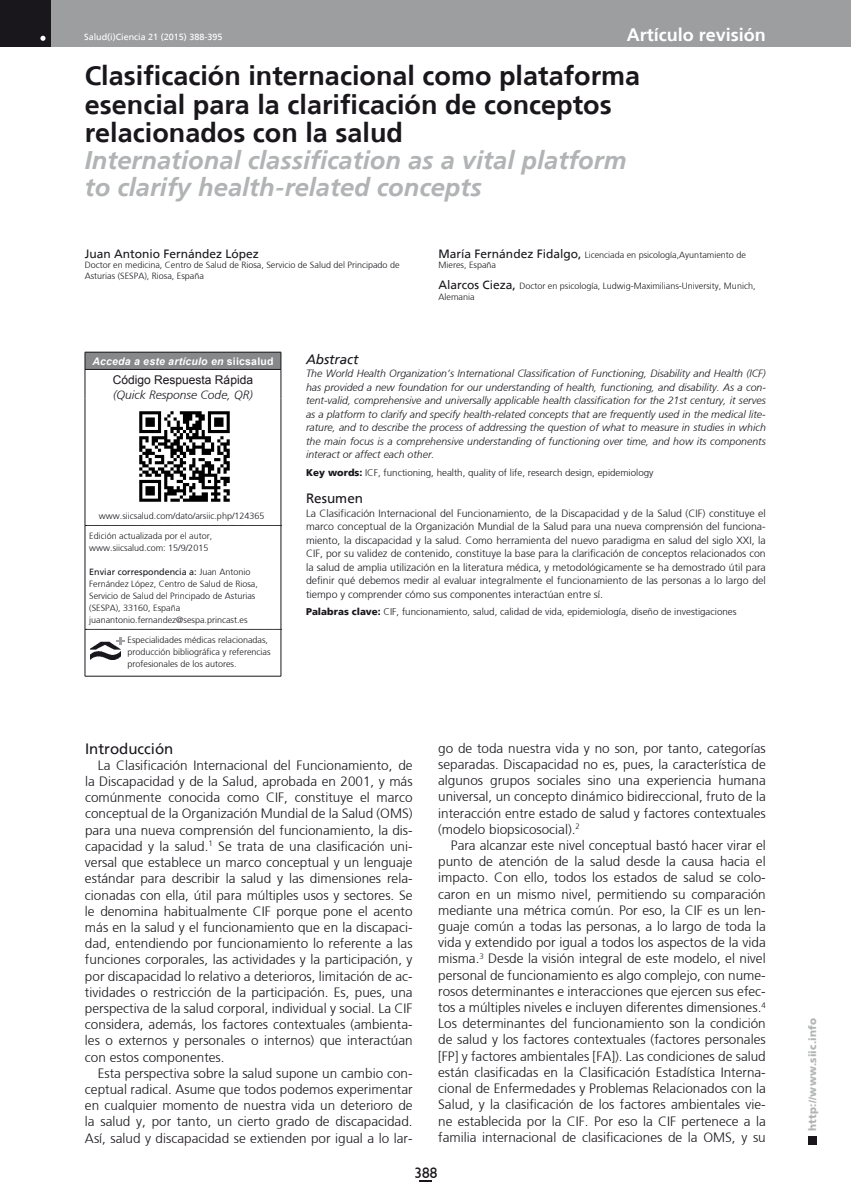
<style>
.page{position:relative;width:851px;height:1191px;background:#fff}
.page>*{position:absolute;margin:0;border:0;box-sizing:border-box;transform-origin:0 0}
.t1{font:700 27px/28.5px "Frutiger";color:#1a171c}
.t2{font:italic 700 25.5px/27px "Frutiger";color:#b1b3b4}
.t3{font:700 18px "Frutiger";color:#fff}
.t4{font:15px "Frutiger";color:#1a171c}
.t5{font:15px "Humanist 521 BT";color:#1a171c}
.t6{font:300 13.5px/16.2px "Frutiger";color:#1a171c;text-align:justify}
.t7{font:italic 13.5px "Frutiger";color:#1a171c}
.t8{font:13.5px "Frutiger";color:#1a171c}
.t9{font:12px "Frutiger";color:#1a171c}
.t10{font:italic 300 12px "Frutiger";color:#1a171c}
.t11{font:12px "Arial";color:#1a171c}
.t12{font:300 10.5px/13.5px "Frutiger";color:#1a171c;text-align:justify}
.t13{font:italic 300 10.5px/13.5px "Frutiger";color:#1a171c;text-align:justify}
.t14{font:italic 700 10.5px "Arial";letter-spacing:.02em;color:#fff}
.t15{font:900 10.5px "Frutiger";letter-spacing:.015em;color:#b1b3b4}
.t16{font:300 9.75px "Frutiger";color:#1a171c}
.t17{font:300 9px/12px "Frutiger";color:#1a171c}
.t18{font:9px "Frutiger";color:#fff}
.s1{font-weight:400;font-size:12px}
.s2{font-style:normal}
.s3{font-weight:400}
.s4{font-weight:900}
</style>
<div class="page">
<div style="left:0;top:0;width:850px;height:47px;background:#9d9ea0"></div>
<div style="left:808px;top:1135px;width:8px;height:9px;background:#1a171c"></div>
<div style="left:0;top:0;width:51px;height:47px;background:#1a171c"></div>
<svg style="left:40px;top:36px;width:5px;height:5px"></svg>
<svg style="left:419px;top:1180px;width:13px;height:1px"></svg>
<div style="left:85px;top:352px;width:196px;height:17px;background:#87888a"></div>
<hr style="left:85px;top:369px;width:196px;height:1px;background:#1a171c">
<svg style="left:86px;top:525px;width:194px;height:1px"></svg>
<svg style="left:86px;top:629px;width:194px;height:1px"></svg>
<hr style="left:85px;top:352px;width:196px;height:1px;background:#1a171c">
<svg style="left:280px;top:352px;width:1px;height:46px"></svg>
<svg style="left:85px;top:352px;width:1px;height:46px"></svg>
<hr style="left:85px;top:398px;width:1px;height:127px;background:#1a171c">
<hr style="left:280px;top:398px;width:1px;height:127px;background:#1a171c">
<hr style="left:85px;top:525px;width:1px;height:104px;background:#1a171c">
<hr style="left:280px;top:525px;width:1px;height:104px;background:#1a171c">
<hr style="left:85px;top:629px;width:1px;height:47px;background:#1a171c">
<hr style="left:280px;top:629px;width:1px;height:47px;background:#1a171c">
<hr style="left:85px;top:676px;width:196px;height:1px;background:#1a171c">
<img style="left:139px;top:411px;width:91px;height:91px">
<img style="left:90px;top:642px;width:30px;height:17px">
<svg style="left:117px;top:637px;width:8px;height:7px"></svg>
<p class="t18" style="left:84px;top:32px;width:140px">Salud(i)Ciencia 21 (2015) 388-395</p>
<h3 class="t3" style="left:626px;top:24px;width:141px">Artículo revisión</h3>
<h1 class="t1" style="left:85px;top:61px;width:557px">Clasificación internacional como plataforma esencial para la clarificación de conceptos relacionados con la salud</h1>
<h2 class="t2" style="left:85px;top:147px;width:543px">International classification as a vital platform to clarify health-related concepts</h2>
<p class="t9" style="left:85px;top:247px;width:176px">Juan Antonio Fernández López</p>
<p class="t17" style="left:85px;top:260px;width:316px;line-height:10.5px">Doctor en medicina, Centro de Salud de Riosa, Servicio de Salud del Principado de<br>Asturias (SESPA), Riosa, España</p>
<p class="t17" style="left:438px;top:249px;width:309px;line-height:10.5px"><span class="s1">María Fernández Fidalgo,</span> Licenciada en psicología,Ayuntamiento de<br>Mieres, España</p>
<p class="t17" style="left:438px;top:281px;width:318px;line-height:10.5px"><span class="s1">Alarcos Cieza,</span> Doctor en psicología, Ludwig-Maximilians-University, Munich,<br>Alemania</p>
<p class="t14" style="left:92px;top:354px;width:183px">Acceda a este artículo en <span class="s2">siicsalud</span></p>
<p class="t11" style="left:113px;top:372px;width:142px">Código Respuesta Rápida</p>
<p class="t10" style="left:113px;top:387px;width:141px">(Quick Response Code, QR)</p>
<p class="t17" style="left:99px;top:510px;width:167px">www.siicsalud.com/dato/arsiic.php/124365</p>
<p class="t17" style="left:89px;top:530px;width:125px">Edición actualizada por el autor, www.siicsalud.com: 15/9/2015</p>
<p class="t17" style="left:89px;top:566px;width:170px"><span class="s3">Enviar correspondencia a:</span> Juan Antonio Fernández López, Centro de Salud de Riosa, Servicio de Salud del Principado de Asturias (SESPA), 33160, España juanantonio.fernandez@sespa.princast.es</p>
<p class="t17" style="left:127px;top:634px;width:145px">Especialidades médicas relacionadas, producción bibliográfica y referencias profesionales de los autores.</p>
<p class="t7" style="left:306px;top:351px;width:54px">Abstract</p>
<p class="t13" style="left:306px;top:367px;width:461px">The World Health Organization’s International Classification of Functioning, Disability and Health (ICF) has provided a new foundation for our understanding of health, functioning, and disability. As a con&shy;tent-valid, comprehensive and universally applicable health classification for the 21st century, it serves as a platform to clarify and specify health-related concepts that are frequently used in the medical lite&shy;rature, and to describe the process of addressing the question of what to measure in studies in which the main focus is a comprehensive understanding of functioning over time, and how its components interact or affect each other.</p>
<p class="t16" style="left:306px;top:467px;width:349px"><span class="s4">Key words:</span> ICF, functioning, health, quality of life, research design, epidemiology</p>
<p class="t8" style="left:306px;top:490px;width:59px">Resumen</p>
<p class="t12" style="left:306px;top:506px;width:461px">La Clasificación Internacional del Funcionamiento, de la Discapacidad y de la Salud (CIF) constituye el marco conceptual de la Organización Mundial de la Salud para una nueva comprensión del funciona&shy;miento, la discapacidad y la salud. Como herramienta del nuevo paradigma en salud del siglo XXI, la CIF, por su validez de contenido, constituye la base para la clarificación de conceptos relacionados con la salud de amplia utilización en la literatura médica, y metodológicamente se ha demostrado útil para definir qué debemos medir al evaluar integralmente el funcionamiento de las personas a lo largo del tiempo y comprender cómo sus componentes interactúan entre sí.</p>
<p class="t16" style="left:306px;top:606px;width:432px"><span class="s4">Palabras clave:</span> CIF, funcionamiento, salud, calidad de vida, epidemiología, diseño de investigaciones</p>
<p class="t4" style="left:85px;top:739px;width:90px">Introducción</p>
<p class="t6" style="left:85px;top:757px;width:329px;text-indent:13px">La Clasificación Internacional del Funcionamiento, de la Discapacidad y de la Salud, aprobada en 2001, y más comúnmente conocida como CIF, constituye el marco conceptual de la Organización Mundial de la Salud (OMS) para una nueva comprensión del funcionamiento, la dis&shy;capacidad y la salud.<sup>1</sup> Se trata de una clasificación uni&shy;versal que establece un marco conceptual y un lenguaje estándar para describir la salud y las dimensiones rela&shy;cionadas con ella, útil para múltiples usos y sectores. Se le denomina habitualmente CIF porque pone el acento más en la salud y el funcionamiento que en la discapaci&shy;dad, entendiendo por funcionamiento lo referente a las funciones corporales, las actividades y la participación, y por discapacidad lo relativo a deterioros, limitación de ac&shy;tividades o restricción de la participación. Es, pues, una perspectiva de la salud corporal, individual y social. La CIF considera, además, los factores contextuales (ambienta&shy;les o externos y personales o internos) que interactúan con estos componentes.</p>
<p class="t6" style="left:85px;top:1065px;width:329px;text-indent:13px">Esta perspectiva sobre la salud supone un cambio con&shy;ceptual radical. Asume que todos podemos experimentar en cualquier momento de nuestra vida un deterioro de la salud y, por tanto, un cierto grado de discapacidad.<br>Así, salud y discapacidad se extienden por igual a lo lar-</p>
<p class="t6" style="left:438px;top:740px;width:329px">go de toda nuestra vida y no son, por tanto, categorías separadas. Discapacidad no es, pues, la característica de algunos grupos sociales sino una experiencia humana universal, un concepto dinámico bidireccional, fruto de la interacción entre estado de salud y factores contextuales (modelo biopsicosocial).<sup>2</sup></p>
<p class="t6" style="left:438px;top:837px;width:329px;text-indent:13px">Para alcanzar este nivel conceptual bastó hacer virar el punto de atención de la salud desde la causa hacia el impacto. Con ello, todos los estados de salud se colo&shy;caron en un mismo nivel, permitiendo su comparación mediante una métrica común. Por eso, la CIF es un len&shy;guaje común a todas las personas, a lo largo de toda la vida y extendido por igual a todos los aspectos de la vida misma.<sup>3</sup> Desde la visión integral de este modelo, el nivel personal de funcionamiento es algo complejo, con nume&shy;rosos determinantes e interacciones que ejercen sus efec&shy;tos a múltiples niveles e incluyen diferentes dimensiones.<sup>4<br></sup>Los determinantes del funcionamiento son la condición de salud y los factores contextuales (factores personales [FP] y factores ambientales [FA]). Las condiciones de salud están clasificadas en la Clasificación Estadística Interna&shy;cional de Enfermedades y Problemas Relacionados con la Salud, y la clasificación de los factores ambientales vie&shy;ne establecida por la CIF. Por eso la CIF pertenece a la familia internacional de clasificaciones de la OMS, y su</p>
<p class="t5" style="left:414px;top:1163px;width:24px">388</p>
<p class="t15" style="left:806px;top:1130px;width:114px;rotate:-90deg">http://www.siic.info</p>
</div>
